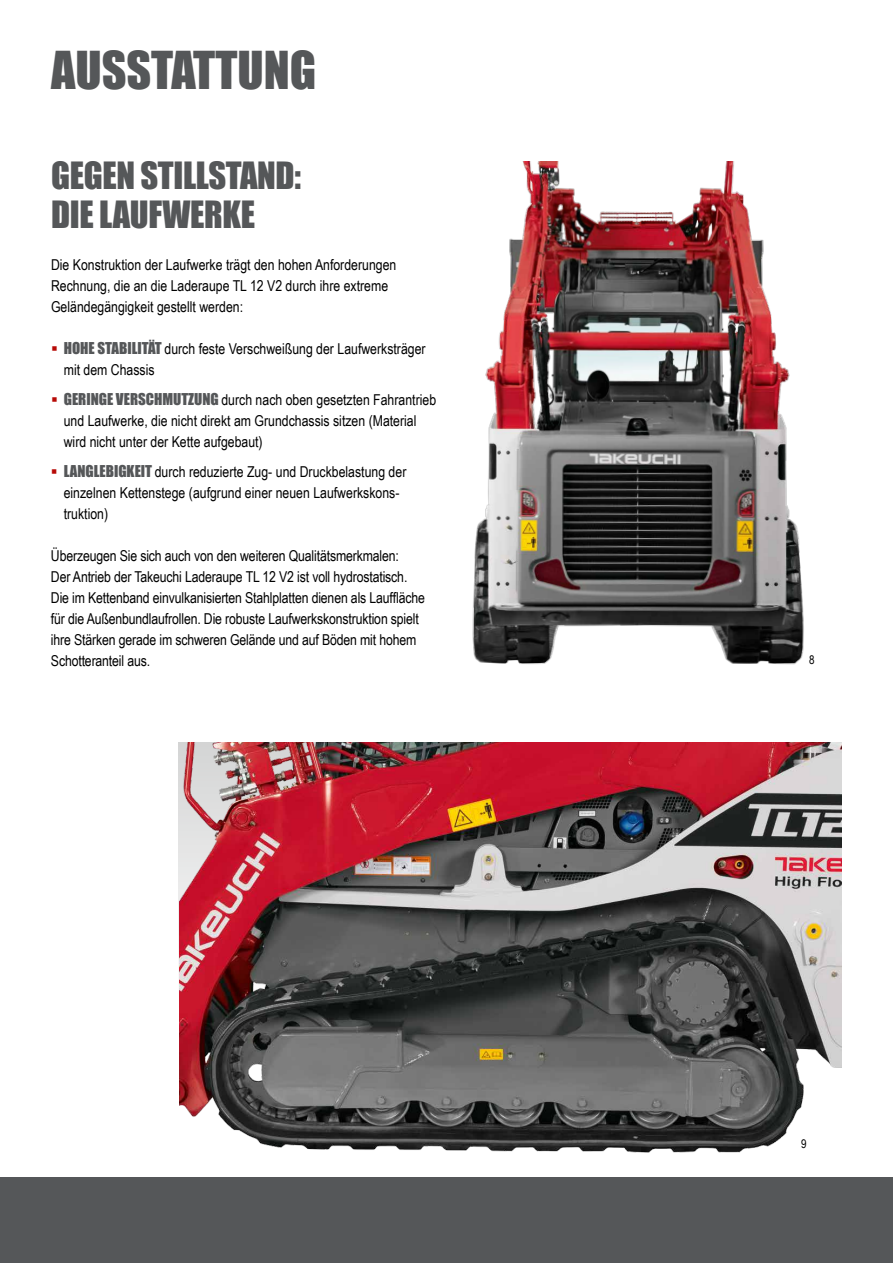
<style>
.page{position:relative;width:893px;height:1263px;background:#fff}
.page>*{position:absolute;margin:0;border:0;box-sizing:border-box;transform-origin:0 0}
.t1{font:48px "Impact";color:#555759}
.t2{font:34.5px/39px "Impact";letter-spacing:-.01em;color:#555759}
.t3{font:15px/21px "Arial Narrow";color:#000}
.t4{font:12px "Arial Narrow";color:#000}
.s1{font-family:"Impact";color:#555759}
</style>
<div class="page">
<img style="left:472px;top:162px;width:332px;height:503px">
<img style="left:179px;top:743px;width:663px;height:410px">
<div style="left:0;top:1178px;width:893px;height:85px;background:#555759"></div>
<h1 class="t1" style="left:51px;top:33px;width:267px">AUSSTATTUNG</h1>
<h2 class="t2" style="left:51px;top:155px;width:252px">GEGEN STILLSTAND:<br>DIE LAUFWERKE</h2>
<p class="t3" style="left:51px;top:254px;width:347px">Die Konstruktion der Laufwerke trägt den hohen Anforderungen<br>Rechnung, die an die Laderaupe TL 12 V2 durch ihre extreme<br>Geländegängigkeit gestellt werden:</p>
<p class="t3" style="left:64px;top:338px;width:363px"><span class="s1">HOHE STABILITÄT</span> durch feste Verschweißung der Laufwerksträger mit dem Chassis</p>
<p class="t3" style="left:64px;top:389px;width:374px"><span class="s1">GERINGE VERSCHMUTZUNG</span> durch nach oben gesetzten Fahrantrieb und Laufwerke, die nicht direkt am Grundchassis sitzen (Material wird nicht unter der Kette aufgebaut)</p>
<p class="t3" style="left:64px;top:461px;width:344px"><span class="s1">LANGLEBIGKEIT</span> durch reduzierte Zug- und Druckbelastung der einzelnen Kettenstege (aufgrund einer neuen Laufwerkskons&shy;truktion)</p>
<p class="t3" style="left:51px;top:545px;width:376px">Überzeugen Sie sich auch von den weiteren Qualitätsmerkmalen:<br>Der Antrieb der Takeuchi Laderaupe TL 12 V2 ist voll hydrostatisch.<br>Die im Kettenband einvulkanisierten Stahlplatten dienen als Lauffläche für die Außenbundlaufrollen. Die robuste Laufwerkskonstruktion spielt ihre Stärken gerade im schweren Gelände und auf Böden mit hohem Schotteranteil aus.</p>
<p class="t4" style="left:809px;top:651px;width:7px">8</p>
<p class="t4" style="left:801px;top:1135px;width:7px">9</p>
</div>
